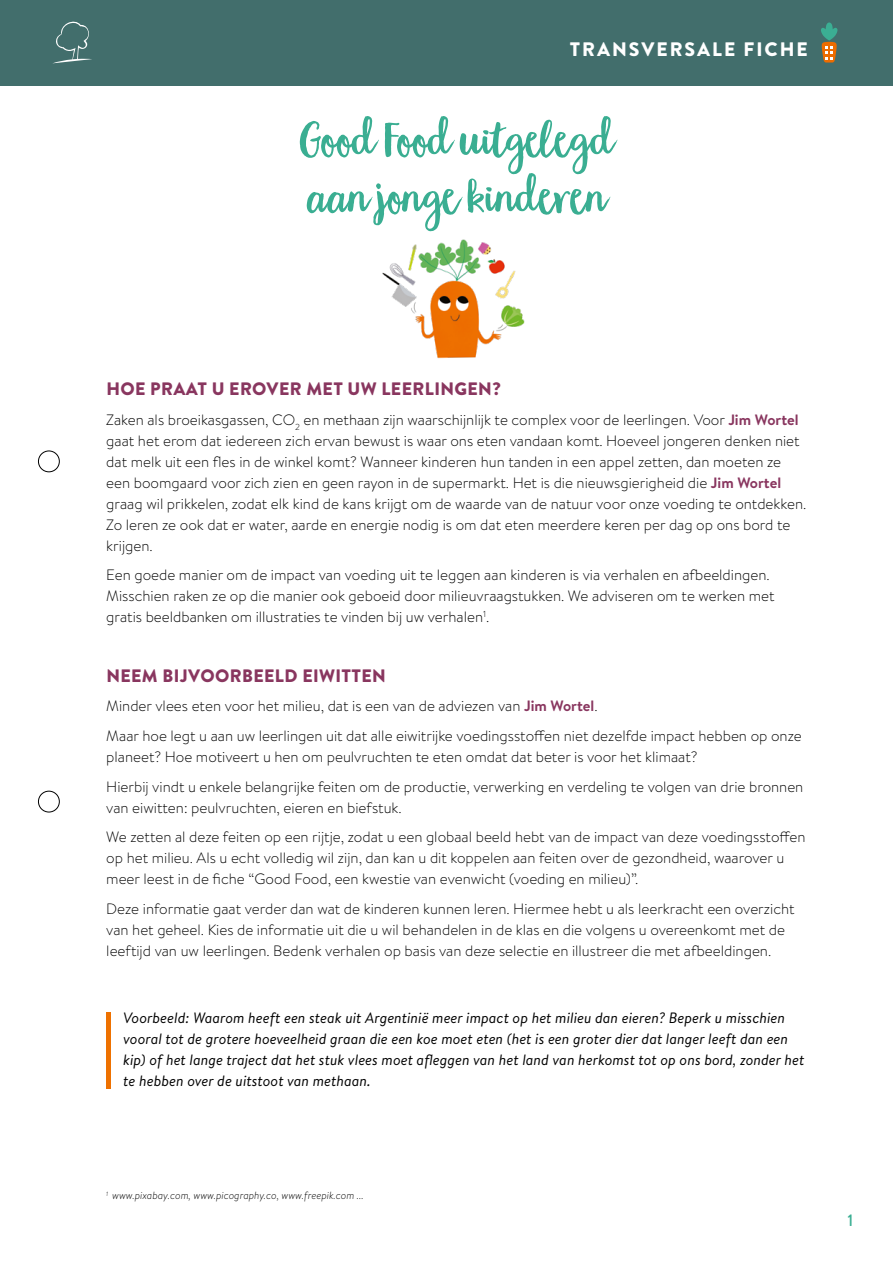
<style>
.page{position:relative;width:893px;height:1263px;background:#fff}
.page>*{position:absolute;margin:0;border:0;box-sizing:border-box;transform-origin:0 0}
.t1{font:51px/57px "Garden Grown";color:#3aae92}
.t2{font:900 19.5px "Brandon Text";letter-spacing:.1em;color:#fff}
.t3{font:900 18px "Brandon Text";letter-spacing:.02em;color:#89365f}
.t4{font:500 16.5px "Brandon Text";color:#3aae92}
.t5{font:300 15px/21px "Brandon Text";color:#000}
.t6{font:italic 15px/21px "Brandon Text";color:#000}
.t7{font:italic 300 10.5px "Brandon Text";color:#000}
.s1{font-weight:700;color:#89365f}
</style>
<div class="page">
<div style="left:38px;top:451px;width:22px;height:21px;border:1px solid #000;border-radius:50%"></div>
<div style="left:38px;top:791px;width:22px;height:21px;border:1px solid #000;border-radius:50%"></div>
<div style="left:0;top:0;width:893px;height:85px;background:#426e6c"></div>
<svg style="left:821px;top:22px;width:17px;height:41px"></svg>
<div style="left:106px;top:1012px;width:5px;height:77px;background:#ee7100"></div>
<img style="left:382px;top:239px;width:143px;height:120px">
<svg style="left:54px;top:21px;width:38px;height:42px"></svg>
<h2 class="t2" style="left:570px;top:36px;width:239px">TRANSVERSALE FICHE</h2>
<h1 class="t1" style="left:301px;top:109px;width:315px">Good Food uitgelegd aan jonge kinderen</h1>
<p class="t3" style="left:106px;top:376px;width:396px">HOE PRAAT U EROVER MET UW LEERLINGEN?</p>
<p class="t5" style="left:106px;top:409px;width:701px">Zaken als broeikasgassen, CO<sub>2</sub> en methaan zijn waarschijnlijk te complex voor de leerlingen. Voor <span class="s1">Jim Wortel </span>gaat het erom dat iedereen zich ervan bewust is waar ons eten vandaan komt. Hoeveel jongeren denken niet dat melk uit een fles in de winkel komt? Wanneer kinderen hun tanden in een appel zetten, dan moeten ze een boomgaard voor zich zien en geen rayon in de supermarkt. Het is die nieuwsgierigheid die <span class="s1">Jim Wortel </span>graag wil prikkelen, zodat elk kind de kans krijgt om de waarde van de natuur voor onze voeding te ontdekken.<br>Zo leren ze ook dat er water, aarde en energie nodig is om dat eten meerdere keren per dag op ons bord te krijgen.</p>
<p class="t5" style="left:106px;top:564px;width:670px">Een goede manier om de impact van voeding uit te leggen aan kinderen is via verhalen en afbeeldingen.<br>Misschien raken ze op die manier ook geboeid door milieuvraagstukken. We adviseren om te werken met gratis beeldbanken om illustraties te vinden bij uw verhalen<sup>1</sup>.</p>
<p class="t3" style="left:106px;top:663px;width:281px">NEEM BIJVOORBEELD EIWITTEN</p>
<p class="t5" style="left:106px;top:691px;width:697px;line-height:29.5px">Minder vlees eten voor het milieu, dat is een van de adviezen van <span class="s1">Jim Wortel</span>.<br>Maar hoe legt u aan uw leerlingen uit dat alle eiwitrijke voedingsstoffen niet dezelfde impact hebben op onze</p>
<p class="t5" style="left:106px;top:741px;width:699px;line-height:29.5px">planeet? Hoe motiveert u hen om peulvruchten te eten omdat dat beter is voor het klimaat?<br>Hierbij vindt u enkele belangrijke feiten om de productie, verwerking en verdeling te volgen van drie bronnen</p>
<p class="t5" style="left:106px;top:792px;width:701px;line-height:29.5px">van eiwitten: peulvruchten, eieren en biefstuk.<br>We zetten al deze feiten op een rijtje, zodat u een globaal beeld hebt van de impact van deze voedingsstoffen</p>
<p class="t5" style="left:106px;top:847px;width:679px">op het milieu. Als u echt volledig wil zijn, dan kan u dit koppelen aan feiten over de gezondheid, waarover u meer leest in de fiche “Good Food, een kwestie van evenwicht (voeding en milieu)”.</p>
<p class="t5" style="left:106px;top:897px;width:690px">Deze informatie gaat verder dan wat de kinderen kunnen leren. Hiermee hebt u als leerkracht een overzicht van het geheel. Kies de informatie uit die u wil behandelen in de klas en die volgens u overeenkomt met de leeftijd van uw leerlingen. Bedenk verhalen op basis van deze selectie en illustreer die met afbeeldingen.</p>
<p class="t6" style="left:123px;top:1007px;width:683px">Voorbeeld: Waarom heeft een steak uit Argentinië meer impact op het milieu dan eieren? Beperk u misschien vooral tot de grotere hoeveelheid graan die een koe moet eten (het is een groter dier dat langer leeft dan een kip) of het lange traject dat het stuk vlees moet afleggen van het land van herkomst tot op ons bord, zonder het te hebben over de uitstoot van methaan.</p>
<p class="t7" style="left:106px;top:1188px;width:259px"><sup>1</sup> www.pixabay.com, www.picography.co, www.freepik.com ...</p>
<p class="t4" style="left:847px;top:1209px;width:7px">1</p>
</div>
